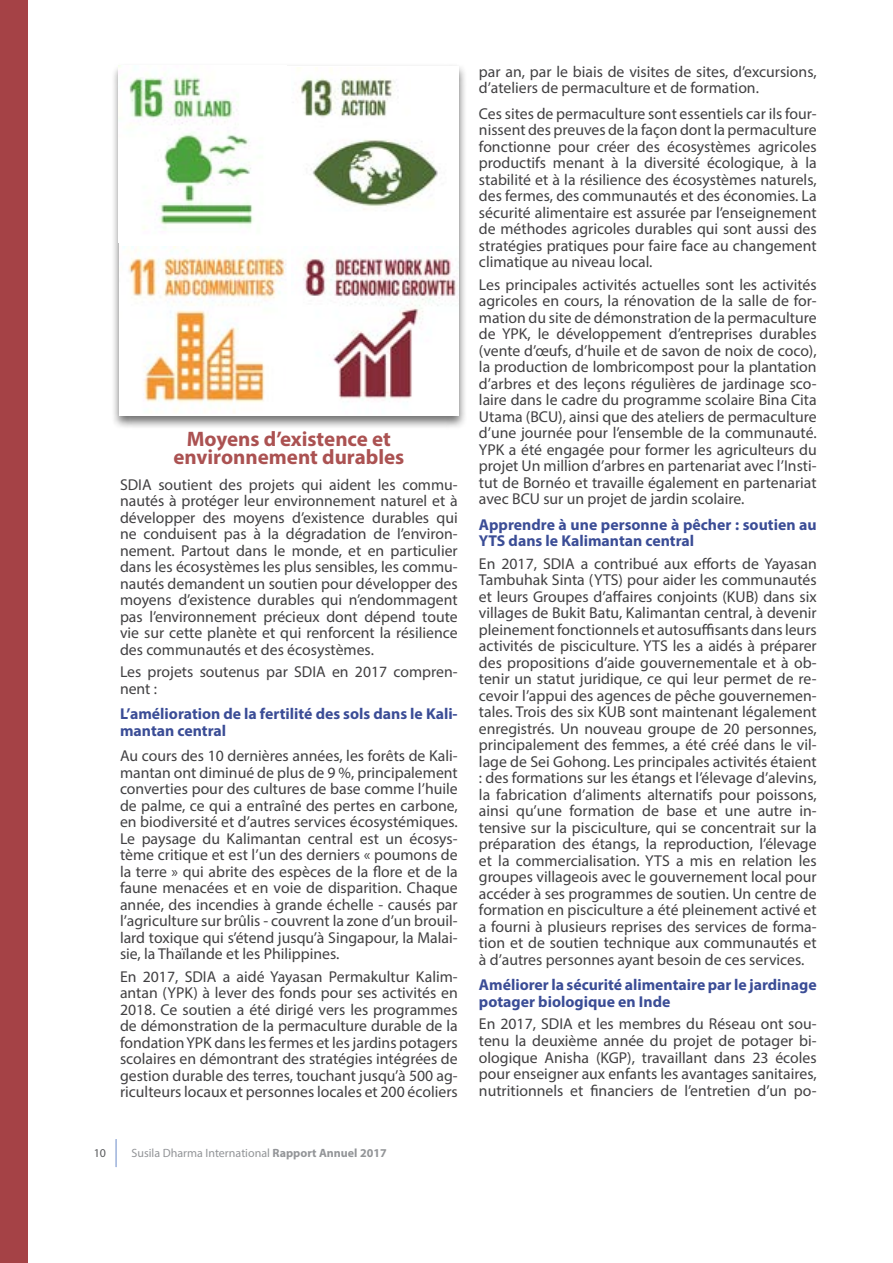
<style>
.page{position:relative;width:893px;height:1263px;background:#fff}
.page>*{position:absolute;margin:0;border:0;box-sizing:border-box;transform-origin:0 0}
.t1{font:700 21px/18px "Myriad Pro";color:#ab5252;text-align:center}
.t2{font:15.75px/16.5px "Myriad Pro";color:#414042;text-align:justify}
.t3{font:700 15.75px/16.5px "Myriad Pro";color:#3b4d96}
.t4{font:12px "Myriad Pro";color:#939598}
.t5{font:12px "Myriad Pro";color:#58595b}
.s1{font-weight:700}
</style>
<div class="page">
<hr style="left:115px;top:1139px;width:2px;height:28px;background:#abbde0">
<div style="left:0;top:0;width:27px;height:1263px;background:#a54246"></div>
<div style="left:111px;top:64px;width:356px;height:366px;background:#000;opacity:.56"></div>
<div style="left:119px;top:66px;width:340px;height:349px;background:#fff"></div>
<img style="left:303px;top:258px;width:155px;height:142px">
<img style="left:119px;top:66px;width:135px;height:163px">
<img style="left:123px;top:246px;width:163px;height:166px">
<img style="left:297px;top:68px;width:141px;height:142px">
<h1 class="t1" style="left:173px;top:429px;width:232px">Moyens d’existence et environnement durables</h1>
<p class="t2" style="left:120px;top:476px;width:339px">SDIA soutient des projets qui aident les commu&shy;nautés à protéger leur environnement naturel et à développer des moyens d’existence durables qui ne conduisent pas à la dégradation de l’environ&shy;nement. Partout dans le monde, et en particulier dans les écosystèmes les plus sensibles, les commu&shy;nautés demandent un soutien pour développer des moyens d’existence durables qui n’endommagent pas l’environnement précieux dont dépend toute vie sur cette planète et qui renforcent la résilience des communautés et des écosystèmes.</p>
<p class="t2" style="left:120px;top:663px;width:339px">Les projets soutenus par SDIA en 2017 compren&shy;nent :</p>
<p class="t3" style="left:120px;top:705px;width:339px">L’amélioration de la fertilité des sols dans le Kali&shy;mantan central</p>
<p class="t2" style="left:120px;top:747px;width:339px">Au cours des 10 dernières années, les forêts de Kali&shy;mantan ont diminué de plus de 9 %, principalement converties pour des cultures de base comme l’huile de palme, ce qui a entraîné des pertes en carbone, en biodiversité et d’autres services écosystémiques.<br>Le paysage du Kalimantan central est un écosys&shy;tème critique et est l’un des derniers « poumons de la terre » qui abrite des espèces de la flore et de la faune menacées et en voie de disparition. Chaque année, des incendies à grande échelle - causés par l’agriculture sur brûlis - couvrent la zone d’un brouil&shy;lard toxique qui s’étend jusqu’à Singapour, la Malai&shy;sie, la Thaïlande et les Philippines.</p>
<p class="t2" style="left:120px;top:968px;width:339px">En 2017, SDIA a aidé Yayasan Permakultur Kalim&shy;antan (YPK) à lever des fonds pour ses activités en 2018. Ce soutien a été dirigé vers les programmes de démonstration de la permaculture durable de la fondation YPK dans les fermes et les jardins potagers scolaires en démontrant des stratégies intégrées de gestion durable des terres, touchant jusqu’à 500 ag&shy;riculteurs locaux et personnes locales et 200 écoliers</p>
<p class="t5" style="left:94px;top:1146px;width:14px">10</p>
<p class="t4" style="left:131px;top:1146px;width:257px">Susila Dharma International <span class="s1">Rapport Annuel 2017</span></p>
<p class="t2" style="left:479px;top:63px;width:339px">par an, par le biais de visites de sites, d’excursions, d’ateliers de permaculture et de formation.</p>
<p class="t2" style="left:479px;top:105px;width:339px">Ces sites de permaculture sont essentiels car ils four&shy;nissent des preuves de la façon dont la permaculture fonctionne pour créer des écosystèmes agricoles productifs menant à la diversité écologique, à la stabilité et à la résilience des écosystèmes naturels, des fermes, des communautés et des économies. La sécurité alimentaire est assurée par l’enseignement de méthodes agricoles durables qui sont aussi des stratégies pratiques pour faire face au changement climatique au niveau local.</p>
<p class="t2" style="left:479px;top:276px;width:339px">Les principales activités actuelles sont les activités agricoles en cours, la rénovation de la salle de for&shy;mation du site de démonstration de la permaculture de YPK, le développement d’entreprises durables (vente d’œufs, d’huile et de savon de noix de coco), la production de lombricompost pour la plantation d’arbres et des leçons régulières de jardinage sco&shy;laire dans le cadre du programme scolaire Bina Cita Utama (BCU), ainsi que des ateliers de permaculture d’une journée pour l’ensemble de la communauté.<br>YPK a été engagée pour former les agriculteurs du projet Un million d’arbres en partenariat avec l’Insti&shy;tut de Bornéo et travaille également en partenariat avec BCU sur un projet de jardin scolaire.</p>
<p class="t3" style="left:479px;top:516px;width:339px">Apprendre à une personne à pêcher : soutien au<br>YTS dans le Kalimantan central</p>
<p class="t2" style="left:479px;top:555px;width:339px">En 2017, SDIA a contribué aux efforts de Yayasan Tambuhak Sinta (YTS) pour aider les communautés et leurs Groupes d’affaires conjoints (KUB) dans six villages de Bukit Batu, Kalimantan central, à devenir pleinement fonctionnels et autosuffisants dans leurs activités de pisciculture. YTS les a aidés à préparer des propositions d’aide gouvernementale et à ob&shy;tenir un statut juridique, ce qui leur permet de re&shy;cevoir l’appui des agences de pêche gouvernemen&shy;tales. Trois des six KUB sont maintenant légalement enregistrés. Un nouveau groupe de 20 personnes, principalement des femmes, a été créé dans le vil&shy;lage de Sei Gohong. Les principales activités étaient : des formations sur les étangs et l’élevage d’alevins, la fabrication d’aliments alternatifs pour poissons, ainsi qu’une formation de base et une autre in&shy;tensive sur la pisciculture, qui se concentrait sur la préparation des étangs, la reproduction, l’élevage et la commercialisation. YTS a mis en relation les groupes villageois avec le gouvernement local pour accéder à ses programmes de soutien. Un centre de formation en pisciculture a été pleinement activé et a fourni à plusieurs reprises des services de forma&shy;tion et de soutien technique aux communautés et à d’autres personnes ayant besoin de ces services.</p>
<p class="t3" style="left:479px;top:976px;width:339px">Améliorer la sécurité alimentaire par le jardinage potager biologique en Inde</p>
<p class="t2" style="left:479px;top:1016px;width:339px">En 2017, SDIA et les membres du Réseau ont sou&shy;tenu la deuxième année du projet de potager bi&shy;ologique Anisha (KGP), travaillant dans 23 écoles pour enseigner aux enfants les avantages sanitaires, nutritionnels et financiers de l’entretien d’un po-</p>
</div>
